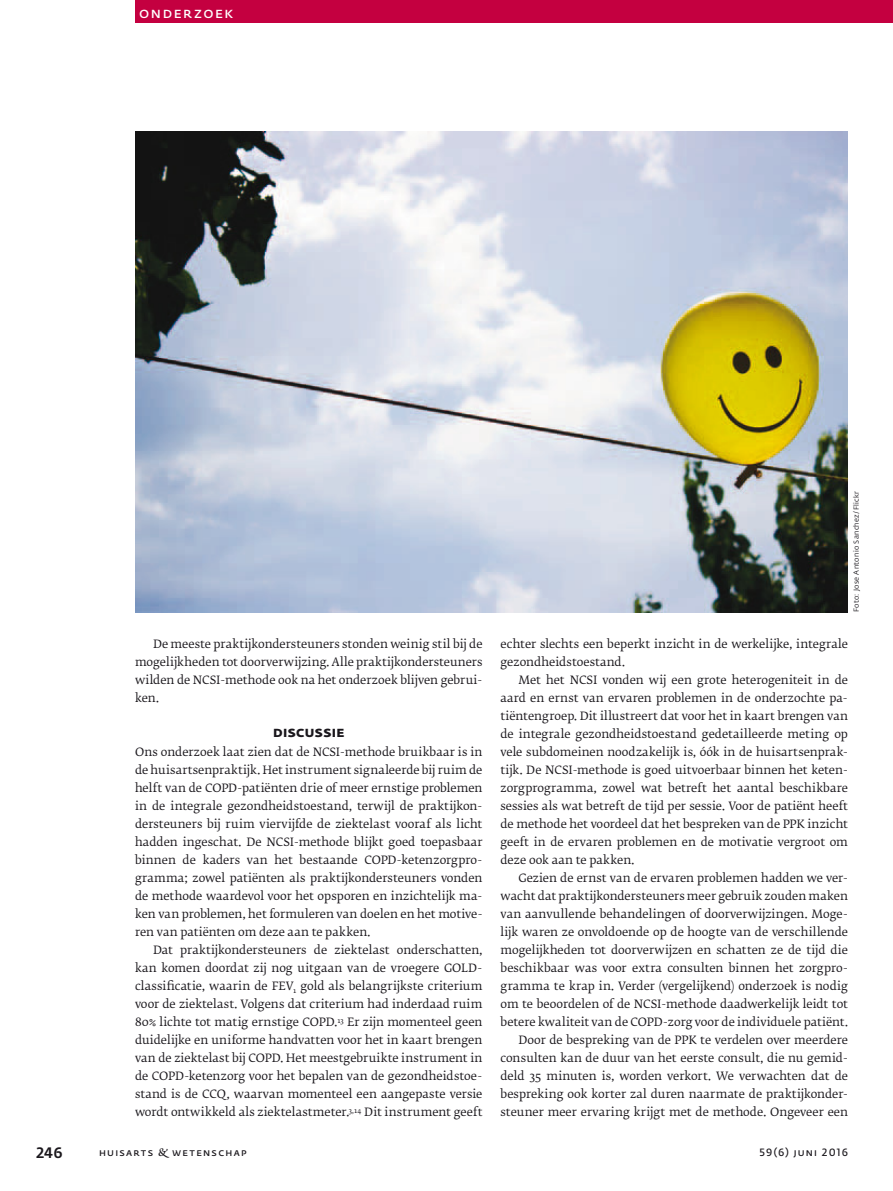
<style>
.page{position:relative;width:893px;height:1191px;background:#fff}
.page>*{position:absolute;margin:0;border:0;box-sizing:border-box;transform-origin:0 0}
.t1{font:600 15px "Fedra Sans Pro";letter-spacing:.1em;color:#fff}
.t2{font:700 15px "Fedra Sans Pro";letter-spacing:.03em;color:#1a171c}
.t3{font:500 15px "Fedra Sans Pro";color:#1a171c}
.t4{font:11.4px/18px "Fedra Serif B Pro";letter-spacing:.005em;color:#1a171c;text-align:justify}
.t5{font:600 10.5px "Fedra Sans Pro";letter-spacing:.12em;color:#1a171c}
.t6{font:7.2px "Fedra Sans Pro";letter-spacing:.045em;color:#1a171c}
.s1{font-family:"Fedra Serif B Pro Demi";font-weight:400}
</style>
<div class="page">
<div style="left:135px;top:0;width:758px;height:23px;background:#c40040"></div>
<img style="left:135px;top:131px;width:713px;height:481px">
<h1 class="t1" style="left:139px;top:2px;width:96px">Onderzoek</h1>
<p class="t4" style="left:135px;top:635px;width:349px;text-indent:18px">De meeste praktijkondersteuners stonden weinig stil bij de mogelijkheden tot doorverwijzing. Alle praktijkondersteuners wilden de NCSI-methode ook na het onderzoek blijven gebrui&shy;ken.</p>
<h1 class="t2" style="left:273px;top:719px;width:73px">Discussie</h1>
<p class="t4" style="left:135px;top:743px;width:349px">Ons onderzoek laat zien dat de NCSI-methode bruikbaar is in de huisartsenpraktijk. Het instrument signaleerde bij ruim de helft van de COPD-patiënten drie of meer ernstige problemen in de integrale gezondheidstoestand, terwijl de praktijkon&shy;dersteuners bij ruim viervijfde de ziektelast vooraf als licht hadden ingeschat. De NCSI-methode blijkt goed toepasbaar binnen de kaders van het bestaande COPD-ketenzorgpro&shy;gramma; zowel patiënten als praktijkondersteuners vonden de methode waardevol voor het opsporen en inzichtelijk ma&shy;ken van problemen, het formuleren van doelen en het motive&shy;ren van patiënten om deze aan te pakken.</p>
<p class="t4" style="left:135px;top:941px;width:349px;text-indent:18px">Dat praktijkondersteuners de ziektelast onderschatten, kan komen doordat zij nog uitgaan van de vroegere GOLD&shy;classificatie, waarin de FEV<sub>1</sub> gold als belangrijkste criterium voor de ziektelast. Volgens dat criterium had inderdaad ruim 80% lichte tot matig ernstige COPD.<sup>13</sup> Er zijn momenteel geen duidelijke en uniforme handvatten voor het in kaart brengen van de ziektelast bij COPD. Het meestgebruikte instrument in de COPD-ketenzorg voor het bepalen van de gezondheidstoe&shy;stand is de CCQ, waarvan momenteel een aangepaste versie wordt ontwikkeld als ziektelastmeter.<sup>3,14</sup> Dit instrument geeft</p>
<p class="t6" style="left:851px;top:612px;width:123px;rotate:-90deg">Foto: Jose Antonio Sanchez/Flickr</p>
<p class="t4" style="left:500px;top:635px;width:349px">echter slechts een beperkt inzicht in de werkelijke, integrale gezondheidstoestand.</p>
<p class="t4" style="left:500px;top:671px;width:349px;text-indent:18px">Met het NCSI vonden wij een grote heterogeniteit in de aard en ernst van ervaren problemen in de onderzochte pa&shy;tiëntengroep. Dit illustreert dat voor het in kaart brengen van de integrale gezondheidstoestand gedetailleerde meting op vele subdomeinen noodzakelijk is, óók in de huisartsenprak&shy;tijk. De NCSI-methode is goed uitvoerbaar binnen het keten&shy;zorgprogramma, zowel wat betreft het aantal beschikbare sessies als wat betreft de tijd per sessie. Voor de patiënt heeft de methode het voordeel dat het bespreken van de PPK inzicht geeft in de ervaren problemen en de motivatie vergroot om deze ook aan te pakken.</p>
<p class="t4" style="left:500px;top:869px;width:349px;text-align:right">Gezien de ernst van de ervaren problemen hadden we ver&shy;wacht dat praktijkondersteuners meer gebruik zouden maken van aanvullende behandelingen of doorverwijzingen. Moge&shy;lijk waren ze onvoldoende op de hoogte van de verschillende mogelijkheden tot doorverwijzen en schatten ze de tijd die beschikbaar was voor extra consulten binnen het zorgpro&shy;gramma te krap in. Verder (vergelijkend) onderzoek is nodig om te beoordelen of de NCSI-methode daadwerkelijk leidt tot betere kwaliteit van de COPD-zorg voor de individuele patiënt.<br>Door de bespreking van de PPK te verdelen over meerdere consulten kan de duur van het eerste consult, die nu gemid&shy;deld 35 minuten is, worden verkort. We verwachten dat de bespreking ook korter zal duren naarmate de praktijkonder&shy;steuner meer ervaring krijgt met de methode. Ongeveer een</p>
<h1 class="t3" style="left:36px;top:1140px;width:28px">246</h1>
<p class="t5" style="left:99px;top:1144px;width:149px">huisarts <span class="s1">&amp;</span> wetenschap</p>
<p class="t5" style="left:759px;top:1144px;width:90px">59(6) juni 2016</p>
</div>
